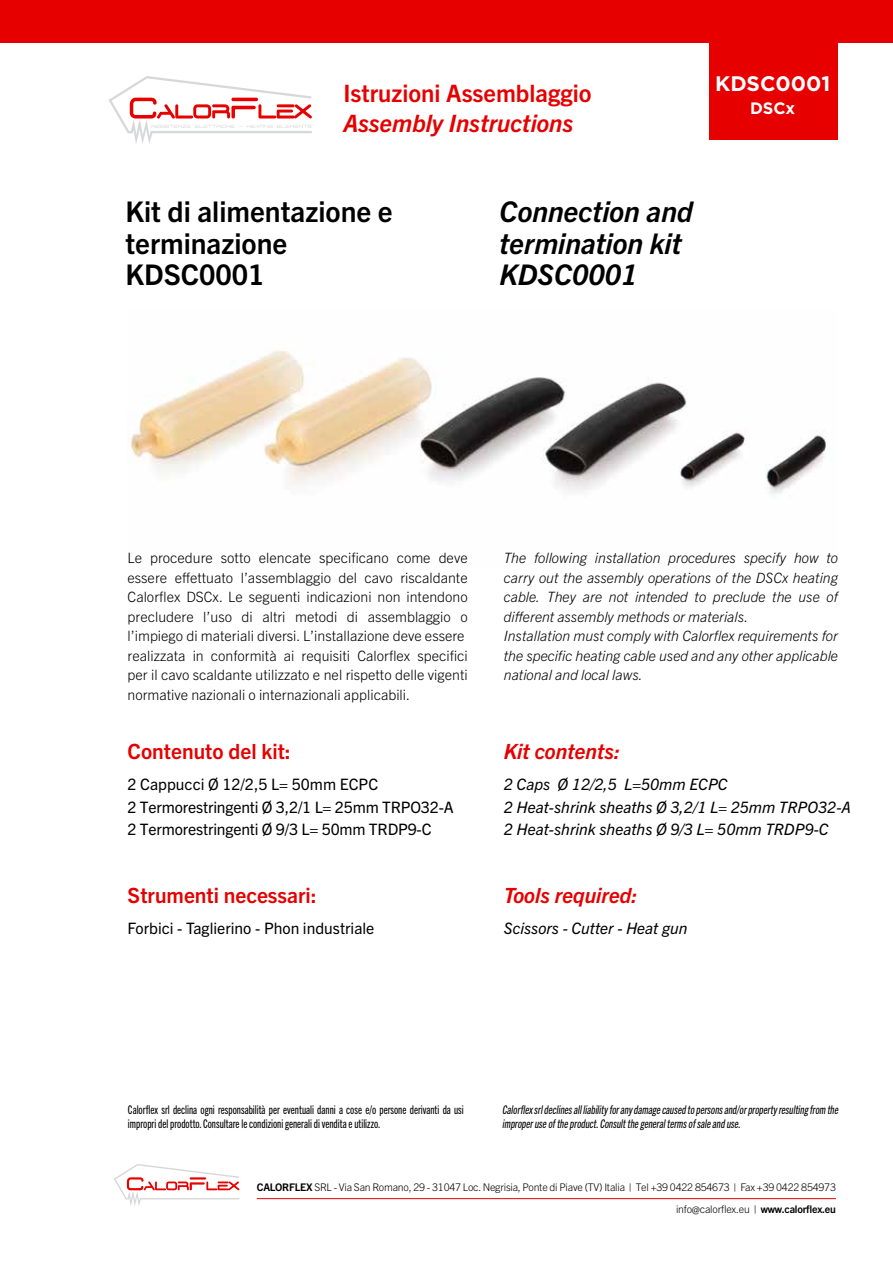
<style>
.page{position:relative;width:893px;height:1263px;background:#fff}
.page>*{position:absolute;margin:0;border:0;box-sizing:border-box;transform-origin:0 0}
.t1{font:700 28.5px/31.5px "Trade Gothic Next LT Pro";color:#000}
.t2{font:italic 700 28.5px/31.5px "Trade Gothic Next LT Pro";color:#000}
.t3{font:700 24px "Trade Gothic Next LT Pro";color:#e60000}
.t4{font:italic 700 24px "Trade Gothic Next LT Pro";color:#e60000}
.t5{font:700 21px "Trade Gothic Next LT Pro";color:#e60000}
.t6{font:italic 700 21px "Trade Gothic Next LT Pro";color:#e60000}
.t7{font:700 21px "Gotham Pro";color:#fff}
.t8{font:700 16.5px "Gotham Pro";color:#fff}
.t9{font:15.75px/22.5px "Trade Gothic Next LT Pro";letter-spacing:-.01em;color:#000}
.t10{font:italic 15.75px/22.5px "Trade Gothic Next LT Pro";color:#000}
.t11{font:300 14.25px/19.5px "Trade Gothic Next LT Pro";color:#000}
.t12{font:italic 300 14.25px/19.5px "Trade Gothic Next LT Pro";color:#000}
.t13{font:12px/13.5px "Trade Gothic Next LT Pro Cm";color:#000}
.t14{font:italic 12px/13.5px "Trade Gothic Next LT Pro Cm";color:#000}
.t15{font:300 10.5px/22.5px "Trade Gothic Next LT Pro";letter-spacing:-.02em;color:#000;text-align:right}
.s1{font-weight:700}
</style>
<div class="page">
<div style="left:0;top:0;width:893px;height:43px;background:#e60000"></div>
<svg style="left:108px;top:76px;width:204px;height:68px"></svg>
<img style="left:128px;top:350px;width:698px;height:146px">
<div style="left:709px;top:0;width:129px;height:140px;background:#e60000"></div>
<hr style="left:257px;top:1198px;width:579px;height:1px;background:#e60000">
<svg style="left:114px;top:1164px;width:125px;height:42px"></svg>
<h2 class="t3" style="left:343px;top:76px;width:250px">Istruzioni Assemblaggio</h2>
<h2 class="t4" style="left:343px;top:106px;width:232px">Assembly Instructions</h2>
<h3 class="t7" style="left:715px;top:72px;width:117px">KDSC0001</h3>
<p class="t8" style="left:750px;top:98px;width:46px">DSCx</p>
<h1 class="t1" style="left:125px;top:194px;width:269px">Kit di alimentazione e terminazione<br>KDSC0001</h1>
<h1 class="t2" style="left:500px;top:194px;width:195px">Connection and termination kit<br>KDSC0001</h1>
<p class="t11" style="left:128px;top:547px;width:342px">Le procedure sotto elencate specificano come deve essere effettuato l’assemblaggio del cavo riscaldante Calorflex DSCx. Le seguenti indicazioni non intendono precludere l’uso di altri metodi di assemblaggio o l’impiego di materiali diversi. L’installazione deve essere realizzata in conformità ai requisiti Calorflex specifici per il cavo scaldante utilizzato e nel rispetto delle vigenti normative nazionali o internazionali applicabili.</p>
<p class="t12" style="left:504px;top:547px;width:336px">The following installation procedures specify how to carry out the assembly operations of the DSCx heating cable. They are not intended to preclude the use of different assembly methods or materials.<br>Installation must comply with Calorflex requirements for the specific heating cable used and any other applicable national and local laws.</p>
<h3 class="t5" style="left:128px;top:737px;width:165px">Contenuto del kit:</h3>
<p class="t9" style="left:128px;top:772px;width:328px">2 Cappucci Ø 12/2,5 L= 50mm ECPC<br>2 Termorestringenti Ø 3,2/1 L= 25mm TRPO32-A<br>2 Termorestringenti Ø 9/3 L= 50mm TRDP9-C</p>
<h3 class="t5" style="left:128px;top:880px;width:191px">Strumenti necessari:</h3>
<p class="t9" style="left:128px;top:916px;width:248px">Forbici - Taglierino - Phon industriale</p>
<h3 class="t6" style="left:504px;top:737px;width:118px">Kit contents:</h3>
<p class="t10" style="left:504px;top:772px;width:349px">2 Caps Ø 12/2,5 L=50mm ECPC<br>2 Heat-shrink sheaths Ø 3,2/1 L= 25mm TRPO32-A<br>2 Heat-shrink sheaths Ø 9/3 L= 50mm TRDP9-C</p>
<h3 class="t6" style="left:504px;top:880px;width:135px">Tools required:</h3>
<p class="t10" style="left:504px;top:916px;width:185px">Scissors - Cutter - Heat gun</p>
<p class="t13" style="left:128px;top:1102px;width:337px">Calorflex srl declina ogni responsabilità per eventuali danni a cose e/o persone derivanti da usi impropri del prodotto. Consultare le condizioni generali di vendita e utilizzo.</p>
<p class="t14" style="left:502px;top:1102px;width:340px">Calorflexsrldeclinesallliability forany damagecausedtopersonsand/orproperty resultingfrom the improperuseoftheproduct.Consultthegeneraltermsofsaleanduse.</p>
<p class="t15" style="left:257px;top:1175px;width:581px"><span class="s1">CALORFLEX</span> SRL - Via San Romano, 29 - 31047 Loc. Negrisia, Ponte di Piave (TV) Italia | Tel +39 0422 854673 | Fax +39 0422 854973 info@calorflex.eu | <span class="s1">www.calorflex.eu</span></p>
</div>
